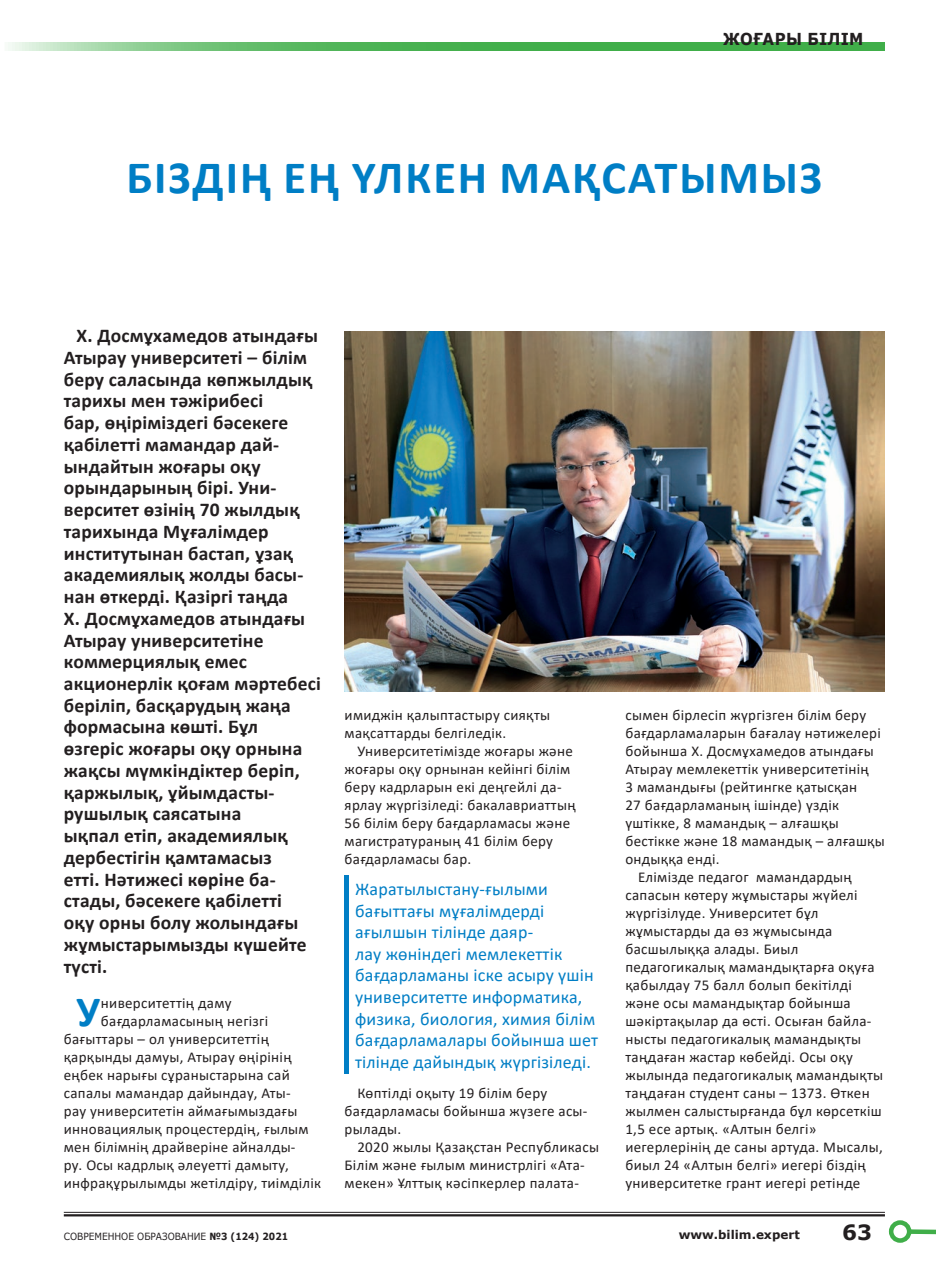
<style>
.page{position:relative;width:936px;height:1263px;background:#fff}
.page>*{position:absolute;margin:0;border:0;box-sizing:border-box;transform-origin:0 0}
.t1{font:700 46.5px "Calibri";letter-spacing:.04em;color:#007ec5}
.t2{font:700 43.35px "Calibri";color:#007ec5}
.t3{font:700 21px "Verdana";color:#231f20}
.t4{font:700 19.5px/21.8px "Calibri";letter-spacing:.01em;color:#231f20}
.t5{font:18px/21.6px "Calibri";letter-spacing:.01em;color:#007ec5}
.t6{font:700 16.5px "Verdana";letter-spacing:.025em;color:#231f20;scale:.91 1}
.t7{font:15px/18px "Calibri";letter-spacing:.02em;color:#231f20}
.t8{font:700 12px "Verdana";color:#231f20}
.t9{font:9.9px "Verdana";color:#231f20;scale:.91 1}
.s1{font-weight:700}
</style>
<div class="page">
<div style="left:344px;top:875px;width:5px;height:199px;background:#007ec5"></div>
<img style="left:344px;top:332px;width:540px;height:360px">
<hr style="left:64px;top:1212px;width:820px;height:1px;background:#231f20">
<hr style="left:64px;top:1214px;width:820px;height:2px;background:#231f20">
<svg style="left:8px;top:43px;width:876px;height:8px;background:#5eba65"></svg>
<div style="left:909px;top:1229px;width:26px;height:5px;background:#40ae49"></div>
<div style="left:888px;top:1220px;width:23px;height:23px;border:4px solid #40ae49;border-radius:50%"></div>
<p class="t6" style="left:723px;top:27px;width:156px">ЖОҒАРЫ БIЛIМ</p>
<h1 class="t1" style="left:126px;top:144px;width:697px">БІЗДІҢ ЕҢ ҮЛКЕН МАҚСАТЫМЫЗ</h1>
<p class="t4" style="left:64px;top:324px;width:258px;text-indent:13px">Х. Досмұхамедов атындағы<br>Атырау университеті – білім беру саласында көпжылдық тарихы мен тәжірибесі<br>бар, өңіріміздегі бәсекеге қабілетті мамандар дай&shy;ындайтын жоғары оқу орындарының бірі. Уни&shy;верситет өзінің 70 жылдық тарихында Мұғалімдер институтынан бастап, ұзақ академиялық жолды басы&shy;нан өткерді. Қазіргі таңда<br>Х. Досмұхамедов атындағы<br>Атырау университетіне коммерциялық емес акционерлік қоғам мәртебесі беріліп, басқарудың жаңа формасына көшті. Бұл өзгеріс жоғары оқу орнына жақсы мүмкіндіктер беріп, қаржылық, ұйымдасты&shy;рушылық саясатына<br>ықпал етіп, академиялық дербестігін қамтамасыз<br>етті. Нәтижесі көріне ба&shy;стады, бәсекеге қабілетті<br>оқу орны болу жолындағы жұмыстарымызды күшейте түсті.</p>
<h2 class="t2" style="left:76px;top:981px;width:25px">У</h2>
<p class="t7" style="left:101px;top:994px;width:132px">ниверситеттің даму</p>
<p class="t7" style="left:101px;top:1012px;width:169px">бағдарламасының негізгі</p>
<p class="t7" style="left:64px;top:1030px;width:207px">бағыттары – ол университеттің</p>
<p class="t7" style="left:64px;top:1048px;width:229px">қарқынды дамуы, Атырау өңірінің</p>
<p class="t7" style="left:64px;top:1066px;width:227px">еңбек нарығы сұраныстарына сай</p>
<p class="t7" style="left:64px;top:1084px;width:228px">сапалы мамандар дайындау, Аты-</p>
<p class="t7" style="left:64px;top:1102px;width:235px">рау университетін аймағымыздағы</p>
<p class="t7" style="left:64px;top:1120px;width:246px">инновациялық процестердің, ғылым</p>
<p class="t7" style="left:64px;top:1138px;width:233px">мен білімнің драйверіне айналды-</p>
<p class="t7" style="left:64px;top:1156px;width:226px">ру. Осы кадрлық әлеуетті дамыту,</p>
<p class="t7" style="left:64px;top:1174px;width:259px">инфрақұрылымды жетілдіру, тиімділік</p>
<p class="t7" style="left:344px;top:706px;width:207px">имиджін қалыптастыру сияқты мақсаттарды белгіледік.</p>
<p class="t7" style="left:344px;top:742px;width:232px;text-indent:13px">Университетімізде жоғары және жоғары оқу орнынан кейінгі білім беру кадрларын екі деңгейлі да&shy;ярлау жүргізіледі: бакалавриаттың<br>56 білім беру бағдарламасы және магистратураның 41 білім беру бағдарламасы бар.</p>
<p class="t5" style="left:355px;top:878px;width:244px">Жаратылыстану-ғылыми бағыттағы мұғалімдерді ағылшын тілінде даяр-<br>лау жөніндегі мемлекеттік бағдарламаны іске асыру үшін университетте информатика, физика, биология, химия білім бағдарламалары бойынша шет тілінде дайындық жүргізіледі.</p>
<p class="t7" style="left:344px;top:1084px;width:244px;text-indent:13px">Көптілді оқыту 19 білім беру бағдарламасы бойынша жүзеге асы&shy;рылады.</p>
<p class="t7" style="left:344px;top:1138px;width:256px;text-indent:13px">2020 жылы Қазақстан Республикасы<br>Білім және ғылым министрлігі «Ата&shy;мекен» Ұлттық кәсіпкерлер палата-</p>
<p class="t7" style="left:625px;top:706px;width:242px">сымен бірлесіп жүргізген білім беру</p>
<p class="t7" style="left:625px;top:724px;width:257px">бағдарламаларын бағалау нәтижелері</p>
<p class="t7" style="left:625px;top:742px;width:250px">бойынша Х. Досмұхамедов атындағы</p>
<p class="t7" style="left:625px;top:760px;width:245px">Атырау мемлекеттік университетінің</p>
<p class="t7" style="left:625px;top:778px;width:233px">3 мамандығы (рейтингке қатысқан</p>
<p class="t7" style="left:625px;top:796px;width:215px">27 бағдарламаның ішінде) үздік</p>
<p class="t7" style="left:625px;top:814px;width:215px">үштікке, 8 мамандық – алғашқы</p>
<p class="t7" style="left:625px;top:832px;width:261px">бестікке және 18 мамандық – алғашқы</p>
<p class="t7" style="left:625px;top:850px;width:96px">ондыққа енді.</p>
<p class="t7" style="left:638px;top:868px;width:215px">Елімізде педагог мамандардың</p>
<p class="t7" style="left:625px;top:886px;width:234px">сапасын көтеру жұмыстары жүйелі</p>
<p class="t7" style="left:625px;top:904px;width:194px">жүргізілуде. Университет бұл</p>
<p class="t7" style="left:625px;top:922px;width:208px">жұмыстарды да өз жұмысында</p>
<p class="t7" style="left:625px;top:940px;width:174px">басшылыққа алады. Биыл</p>
<p class="t7" style="left:625px;top:958px;width:251px">педагогикалық мамандықтарға оқуға</p>
<p class="t7" style="left:625px;top:976px;width:228px">қабылдау 75 балл болып бекітілді</p>
<p class="t7" style="left:625px;top:994px;width:227px">және осы мамандықтар бойынша</p>
<p class="t7" style="left:625px;top:1012px;width:248px">шәкіртақылар да өсті. Осыған байла-</p>
<p class="t7" style="left:625px;top:1030px;width:237px">нысты педагогикалық мамандықты</p>
<p class="t7" style="left:625px;top:1048px;width:229px">таңдаған жастар көбейді. Осы оқу</p>
<p class="t7" style="left:625px;top:1066px;width:259px">жылында педагогикалық мамандықты</p>
<p class="t7" style="left:625px;top:1084px;width:246px">таңдаған студент саны – 1373. Өткен</p>
<p class="t7" style="left:625px;top:1102px;width:258px">жылмен салыстырғанда бұл көрсеткіш</p>
<p class="t7" style="left:625px;top:1120px;width:192px">1,5 есе артық. «Алтын белгі»</p>
<p class="t7" style="left:625px;top:1138px;width:259px">иегерлерінің де саны артуда. Мысалы,</p>
<p class="t7" style="left:625px;top:1156px;width:242px">биыл 24 «Алтын белгі» иегері біздің</p>
<p class="t7" style="left:625px;top:1174px;width:236px">университетке грант иегері ретінде</p>
<p class="t9" style="left:64px;top:1229px;width:248px">СОВРЕМЕННОЕ ОБРАЗОВАНИЕ <span class="s1">№3 (124) 2021</span></p>
<p class="t8" style="left:678px;top:1226px;width:123px">www.bilim.expert</p>
<h3 class="t3" style="left:842px;top:1217px;width:31px">63</h3>
</div>
